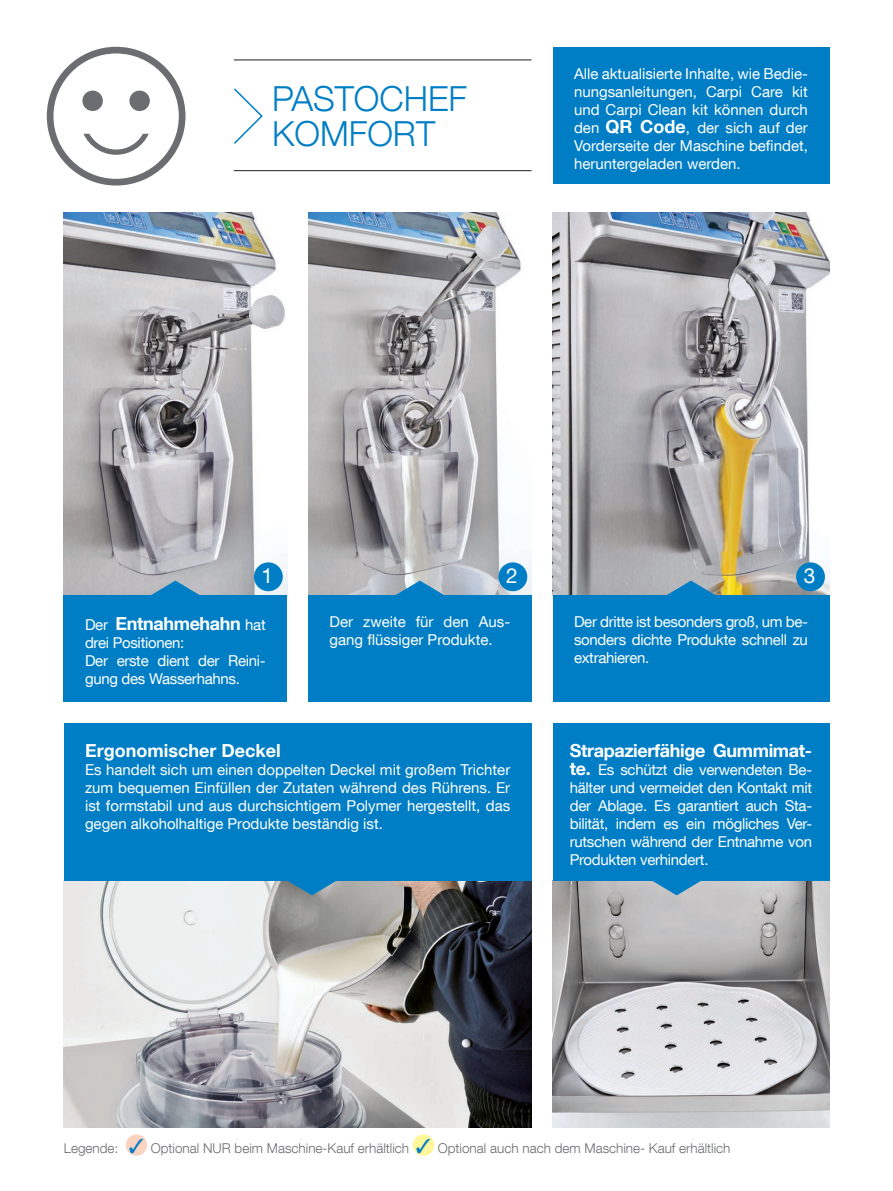
<style>
.page{position:relative;width:893px;height:1191px;background:#fff}
.page>*{position:absolute;margin:0;border:0;box-sizing:border-box;transform-origin:0 0}
.t1{font:300 34.5px/34.5px "Helvetica Neue LT Com";color:#007ec5}
.t2{font:20.85px "Helvetica Neue LT Com";color:#fff}
.t3{font:700 18px "Helvetica Neue LT Com";letter-spacing:-.02em;color:#fff}
.t4{font:700 18px "Helvetica Neue LT Com";color:#fff}
.t5{font:15px/18px "Helvetica Neue LT Com";letter-spacing:-.02em;color:#fff;text-align:justify}
.t6{font:15px/18px "Helvetica Neue LT Com";color:#fff}
.t7{font:300 13.5px "Helvetica Neue LT Com";color:#6c6d70}
.s1{font-weight:700;font-size:18px}
.s2{font-weight:400;font-size:15px}
.s3{color:#007ec5}
</style>
<div class="page">
<img style="left:308px;top:213px;width:223px;height:382px">
<img style="left:64px;top:213px;width:223px;height:382px">
<img style="left:553px;top:880px;width:276px;height:247px">
<div style="left:553px;top:723px;width:276px;height:157px;background:#007ec5"></div>
<svg style="left:652px;top:880px;width:50px;height:15px"></svg>
<hr style="left:234px;top:60px;width:297px;height:1px;background:#231f20">
<hr style="left:234px;top:170px;width:297px;height:1px;background:#231f20">
<svg style="left:234px;top:88px;width:29px;height:56px"></svg>
<svg style="left:47px;top:47px;width:138px;height:138px"></svg>
<img style="left:553px;top:213px;width:276px;height:382px">
<img style="left:64px;top:880px;width:467px;height:247px">
<div style="left:553px;top:47px;width:276px;height:136px;background:#007ec5"></div>
<div style="left:64px;top:595px;width:223px;height:107px;background:#007ec5"></div>
<div style="left:308px;top:595px;width:223px;height:107px;background:#007ec5"></div>
<div style="left:553px;top:595px;width:276px;height:107px;background:#007ec5"></div>
<div style="left:64px;top:723px;width:467px;height:157px;background:#007ec5"></div>
<svg style="left:287px;top:880px;width:50px;height:15px"></svg>
<svg style="left:150px;top:580px;width:50px;height:15px"></svg>
<svg style="left:395px;top:580px;width:50px;height:15px"></svg>
<svg style="left:666px;top:580px;width:50px;height:15px"></svg>
<div style="left:254px;top:562px;width:29px;height:29px;background:#007ec5;border-radius:50%"></div>
<div style="left:498px;top:562px;width:29px;height:29px;background:#007ec5;border-radius:50%"></div>
<div style="left:796px;top:562px;width:29px;height:29px;background:#007ec5;border-radius:50%"></div>
<div style="left:126px;top:1134px;width:21px;height:21px;background:#fcd2c0;border-radius:50%"></div>
<div style="left:413px;top:1134px;width:21px;height:21px;background:#fff79a;border-radius:50%"></div>
<h1 class="t1" style="left:272px;top:81px;width:196px">PASTOCHEF<br>KOMFORT</h1>
<p class="t5" style="left:574px;top:64px;width:235px">Alle aktualisierte Inhalte, wie Bedie&shy;nungsanleitungen, Carpi Care kit und Carpi Clean kit können durch den <span class="s1">QR Code</span>, der sich auf der Vorderseite der Maschine befindet, heruntergeladen werden.</p>
<h2 class="t2" style="left:262px;top:563px;width:13px">1</h2>
<h2 class="t2" style="left:506px;top:563px;width:13px">2</h2>
<h2 class="t2" style="left:804px;top:563px;width:13px">3</h2>
<p class="t3" style="left:85px;top:612px;width:182px"><span class="s2">Der</span> Entnahmehahn <span class="s2">hat</span></p>
<p class="t5" style="left:85px;top:633px;width:182px;text-align:left">drei Positionen:<br>Der erste dient der Reini&shy;gung des Wasserhahns.</p>
<p class="t6" style="left:330px;top:613px;width:182px">Der zweite für den Aus&shy;gang flüssiger Produkte.</p>
<p class="t5" style="left:574px;top:613px;width:235px">Der dritte ist besonders groß, um be&shy;sonders dichte Produkte schnell zu extrahieren.</p>
<p class="t4" style="left:85px;top:739px;width:197px">Ergonomischer Deckel</p>
<p class="t5" style="left:85px;top:760px;width:427px">Es handelt sich um einen doppelten Deckel mit großem Trichter zum bequemen Einfüllen der Zutaten während des Rührens. Er ist formstabil und aus durchsichtigem Polymer hergestellt, das gegen alkoholhaltige Produkte beständig ist.</p>
<p class="t3" style="left:570px;top:739px;width:244px">Strapazierfähige Gummimat-</p>
<p class="t5" style="left:570px;top:760px;width:244px"><span class="s1">te.</span> Es schützt die verwendeten Be&shy;hälter und vermeidet den Kontakt mit der Ablage. Es garantiert auch Sta&shy;bilität, indem es ein mögliches Ver&shy;rutschen während der Entnahme von Produkten verhindert.</p>
<p class="t7" style="left:64px;top:1139px;width:668px">Legende: <span class="s3">✓</span> Optional NUR beim Maschine-Kauf erhältlich <span class="s3">✓</span> Optional auch nach dem Maschine- Kauf erhältlich</p>
</div>
